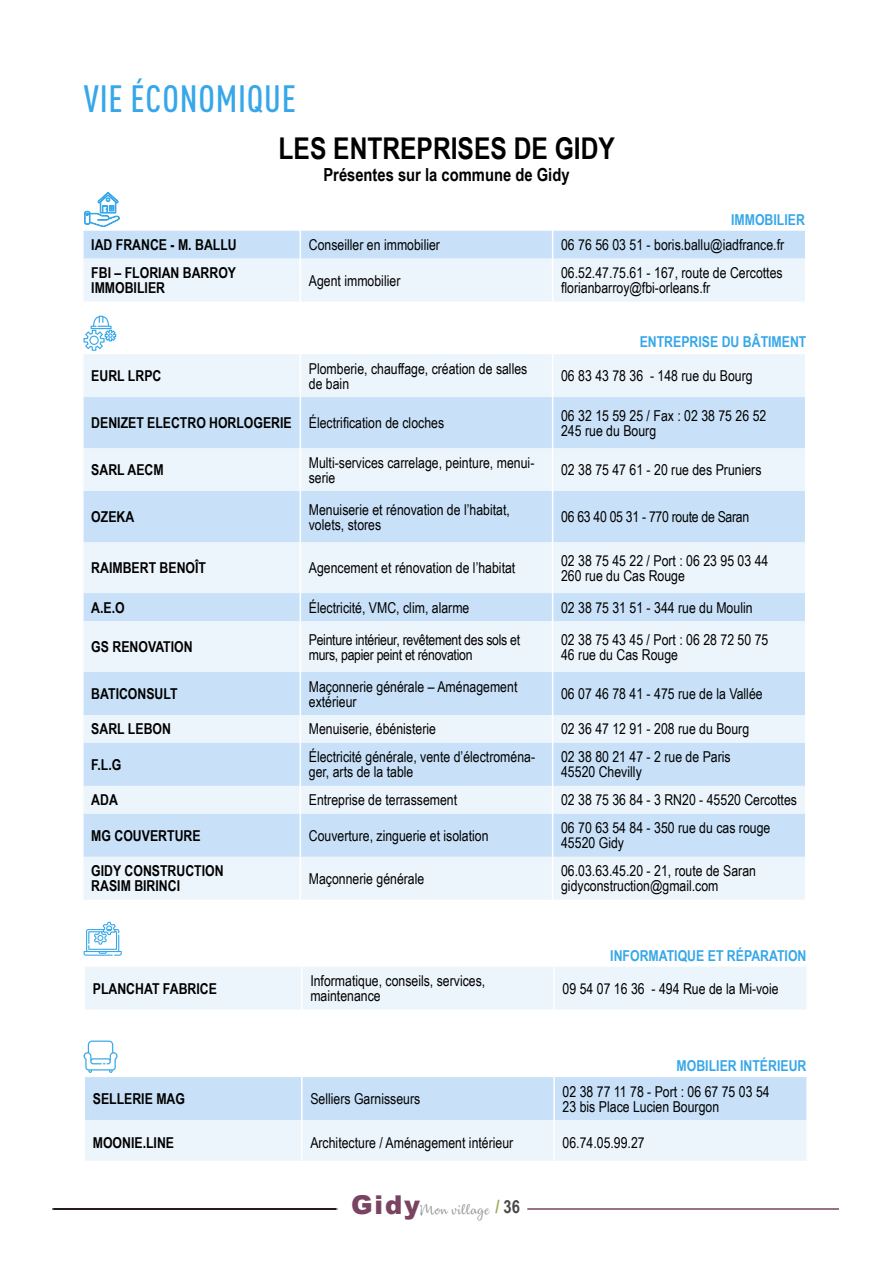
<style>
.page{position:relative;width:893px;height:1263px;background:#fff}
.page>*{position:absolute;margin:0;border:0;box-sizing:border-box;transform-origin:0 0}
.t1{font:500 condensed 37.5px "DIN Pro";letter-spacing:.02em;color:#36a7e9}
.t2{font:700 30px "Arial Narrow";color:#000}
.t3{font:700 18px "Arial Narrow";color:#000}
.t4{font:15px/15px "Arial Narrow";color:#000}
.t5{font:700 15px/15px "Arial Narrow";color:#000}
.t6{font:15px/15px "Arial Narrow";letter-spacing:-.02em;color:#000}
.t7{font:700 15px "Arial Narrow";color:#36a7e9}
.t8{font:13.8px "Dulcelin";letter-spacing:.05em;color:#939393}
.s1{font-weight:400}
.s2{font-family:"Arial";font-weight:900;font-size:25.95px;color:#784461}
.s3{font-family:"Arial Narrow";font-weight:700;font-size:18px;color:#99ad53}
.s4{font-family:"Arial Narrow";font-weight:700;font-size:18px;color:#484848}
</style>
<div class="page">
<hr style="left:527px;top:1208px;width:312px;height:2px;background:#784461">
<hr style="left:54px;top:1208px;width:284px;height:2px;background:#784461">
<hr style="left:52px;top:1208px;width:284px;height:2px;background:#000">
<div style="left:85px;top:967px;width:721px;height:43px;background:#edf5fc"></div>
<hr style="left:301px;top:967px;width:2px;height:43px;background:#fff">
<hr style="left:553px;top:967px;width:2px;height:43px;background:#fff">
<svg style="left:84px;top:922px;width:38px;height:34px"></svg>
<svg style="left:84px;top:1040px;width:723px;height:121px"></svg>
<div style="left:84px;top:354px;width:721px;height:546px;background:#edf5fc"></div>
<svg style="left:84px;top:397px;width:721px;height:460px;background:#d8e9f9"></svg>
<hr style="left:300px;top:354px;width:1px;height:43px;background:#fff">
<hr style="left:552px;top:354px;width:1px;height:43px;background:#fff">
<hr style="left:300px;top:397px;width:1px;height:51px;background:#fff">
<hr style="left:552px;top:397px;width:1px;height:51px;background:#fff">
<hr style="left:300px;top:448px;width:1px;height:43px;background:#fff">
<hr style="left:552px;top:448px;width:1px;height:43px;background:#fff">
<hr style="left:300px;top:491px;width:1px;height:51px;background:#fff">
<hr style="left:552px;top:491px;width:1px;height:51px;background:#fff">
<hr style="left:300px;top:542px;width:1px;height:51px;background:#fff">
<hr style="left:552px;top:542px;width:1px;height:51px;background:#fff">
<svg style="left:300px;top:593px;width:1px;height:28px"></svg>
<svg style="left:552px;top:593px;width:1px;height:28px"></svg>
<hr style="left:300px;top:621px;width:1px;height:51px;background:#fff">
<hr style="left:552px;top:621px;width:1px;height:51px;background:#fff">
<hr style="left:300px;top:672px;width:1px;height:43px;background:#fff">
<hr style="left:552px;top:672px;width:1px;height:43px;background:#fff">
<svg style="left:300px;top:715px;width:1px;height:28px"></svg>
<svg style="left:552px;top:715px;width:1px;height:28px"></svg>
<hr style="left:300px;top:743px;width:1px;height:43px;background:#fff">
<hr style="left:552px;top:743px;width:1px;height:43px;background:#fff">
<svg style="left:300px;top:786px;width:1px;height:28px"></svg>
<svg style="left:552px;top:786px;width:1px;height:28px"></svg>
<hr style="left:300px;top:814px;width:1px;height:43px;background:#fff">
<hr style="left:552px;top:814px;width:1px;height:43px;background:#fff">
<hr style="left:300px;top:857px;width:1px;height:43px;background:#fff">
<hr style="left:552px;top:857px;width:1px;height:43px;background:#fff">
<svg style="left:84px;top:316px;width:32px;height:35px"></svg>
<svg style="left:83px;top:192px;width:722px;height:110px"></svg>
<h1 class="t1" style="left:84px;top:71px;width:214px">VIE ÉCONOMIQUE</h1>
<h2 class="t2" style="left:279px;top:126px;width:338px">LES ENTREPRISES DE GIDY</h2>
<p class="t3" style="left:323px;top:161px;width:248px">Présentes sur la commune de Gidy</p>
<p class="t7" style="left:731px;top:208px;width:75px">IMMOBILIER</p>
<p class="t5" style="left:91px;top:237px;width:147px">IAD FRANCE - M. BALLU</p>
<p class="t4" style="left:309px;top:237px;width:133px">Conseiller en immobilier</p>
<p class="t4" style="left:561px;top:237px;width:225px">06 76 56 03 51 - boris.ballu@iadfrance.fr</p>
<p class="t5" style="left:91px;top:265px;width:146px">FBI – FLORIAN BARROY<br>IMMOBILIER</p>
<p class="t4" style="left:309px;top:272px;width:93px">Agent immobilier</p>
<p class="t4" style="left:561px;top:265px;width:223px">06.52.47.75.61 - 167, route de Cercottes florianbarroy@fbi-orleans.fr</p>
<p class="t7" style="left:640px;top:330px;width:168px">ENTREPRISE DU BÂTIMENT</p>
<p class="t5" style="left:91px;top:367px;width:72px">EURL LRPC</p>
<p class="t4" style="left:309px;top:360px;width:220px">Plomberie, chauffage, création de salles de bain</p>
<p class="t4" style="left:561px;top:368px;width:193px">06 83 43 78 36 - 148 rue du Bourg</p>
<p class="t5" style="left:91px;top:414px;width:354px">DENIZET ELECTRO HORLOGERIE <span class="s1">Électrification de cloches</span></p>
<p class="t4" style="left:561px;top:407px;width:207px">06 32 15 59 25 / Fax : 02 38 75 26 52<br>245 rue du Bourg</p>
<p class="t5" style="left:91px;top:461px;width:74px">SARL AECM</p>
<p class="t4" style="left:309px;top:454px;width:227px">Multi-services carrelage, peinture, menui&shy;serie</p>
<p class="t4" style="left:561px;top:462px;width:202px">02 38 75 47 61 - 20 rue des Pruniers</p>
<p class="t5" style="left:91px;top:508px;width:45px">OZEKA</p>
<p class="t4" style="left:309px;top:501px;width:203px">Menuiserie et rénovation de l’habitat, volets, stores</p>
<p class="t6" style="left:561px;top:509px;width:190px">06 63 40 05 31 - 770 route de Saran</p>
<p class="t5" style="left:91px;top:559px;width:116px">RAIMBERT BENOÎT</p>
<p class="t4" style="left:309px;top:560px;width:208px">Agencement et rénovation de l’habitat</p>
<p class="t4" style="left:561px;top:552px;width:209px">02 38 75 45 22 / Port : 06 23 95 03 44<br>260 rue du Cas Rouge</p>
<p class="t5" style="left:91px;top:599px;width:35px">A.E.O</p>
<p class="t4" style="left:309px;top:599px;width:162px">Électricité, VMC, clim, alarme</p>
<p class="t4" style="left:561px;top:599px;width:193px">02 38 75 31 51 - 344 rue du Moulin</p>
<p class="t5" style="left:91px;top:638px;width:103px">GS RENOVATION</p>
<p class="t6" style="left:309px;top:631px;width:213px">Peinture intérieur, revêtement des sols et murs, papier peint et rénovation</p>
<p class="t4" style="left:561px;top:631px;width:209px">02 38 75 43 45 / Port : 06 28 72 50 75<br>46 rue du Cas Rouge</p>
<p class="t5" style="left:91px;top:685px;width:88px">BATICONSULT</p>
<p class="t4" style="left:309px;top:678px;width:210px">Maçonnerie générale – Aménagement extérieur</p>
<p class="t4" style="left:561px;top:686px;width:203px">06 07 46 78 41 - 475 rue de la Vallée</p>
<p class="t5" style="left:91px;top:721px;width:81px">SARL LEBON</p>
<p class="t4" style="left:309px;top:721px;width:129px">Menuiserie, ébénisterie</p>
<p class="t4" style="left:561px;top:721px;width:190px">02 36 47 12 91 - 208 rue du Bourg</p>
<p class="t5" style="left:91px;top:756px;width:32px">F.L.G</p>
<p class="t4" style="left:309px;top:749px;width:228px">Électricité générale, vente d’électroména&shy;ger, arts de la table</p>
<p class="t4" style="left:561px;top:749px;width:171px">02 38 80 21 47 - 2 rue de Paris<br>45520 Chevilly</p>
<p class="t5" style="left:91px;top:792px;width:28px">ADA</p>
<p class="t4" style="left:309px;top:792px;width:150px">Entreprise de terrassement</p>
<p class="t4" style="left:561px;top:792px;width:237px">02 38 75 36 84 - 3 RN20 - 45520 Cercottes</p>
<p class="t5" style="left:91px;top:827px;width:111px">MG COUVERTURE</p>
<p class="t4" style="left:309px;top:827px;width:181px">Couverture, zinguerie et isolation</p>
<p class="t4" style="left:561px;top:820px;width:211px">06 70 63 54 84 - 350 rue du cas rouge<br>45520 Gidy</p>
<p class="t5" style="left:91px;top:863px;width:134px">GIDY CONSTRUCTION<br>RASIM BIRINCI</p>
<p class="t4" style="left:309px;top:870px;width:117px">Maçonnerie générale</p>
<p class="t4" style="left:561px;top:863px;width:196px">06.03.63.45.20 - 21, route de Saran gidyconstruction@gmail.com</p>
<p class="t7" style="left:610px;top:944px;width:198px">INFORMATIQUE ET RÉPARATION</p>
<p class="t5" style="left:93px;top:980px;width:126px">PLANCHAT FABRICE</p>
<p class="t4" style="left:310px;top:973px;width:177px">Informatique, conseils, services, maintenance</p>
<p class="t4" style="left:563px;top:980px;width:218px">09 54 07 16 36 - 494 Rue de la Mi-voie</p>
<p class="t7" style="left:677px;top:1054px;width:131px">MOBILIER INTÉRIEUR</p>
<p class="t5" style="left:93px;top:1090px;width:94px">SELLERIE MAG</p>
<p class="t4" style="left:310px;top:1091px;width:112px">Selliers Garnisseurs</p>
<p class="t4" style="left:563px;top:1083px;width:209px">02 38 77 11 78 - Port : 06 67 75 03 54<br>23 bis Place Lucien Bourgon</p>
<p class="t5" style="left:93px;top:1134px;width:83px">MOONIE.LINE</p>
<p class="t4" style="left:310px;top:1134px;width:205px">Architecture / Aménagement intérieur</p>
<p class="t4" style="left:563px;top:1134px;width:84px">06.74.05.99.27</p>
<p class="t8" style="left:351px;top:1200px;width:170px"><span class="s2">Gidy</span>Mon village <span class="s3">/</span> <span class="s4">36</span></p>
</div>
